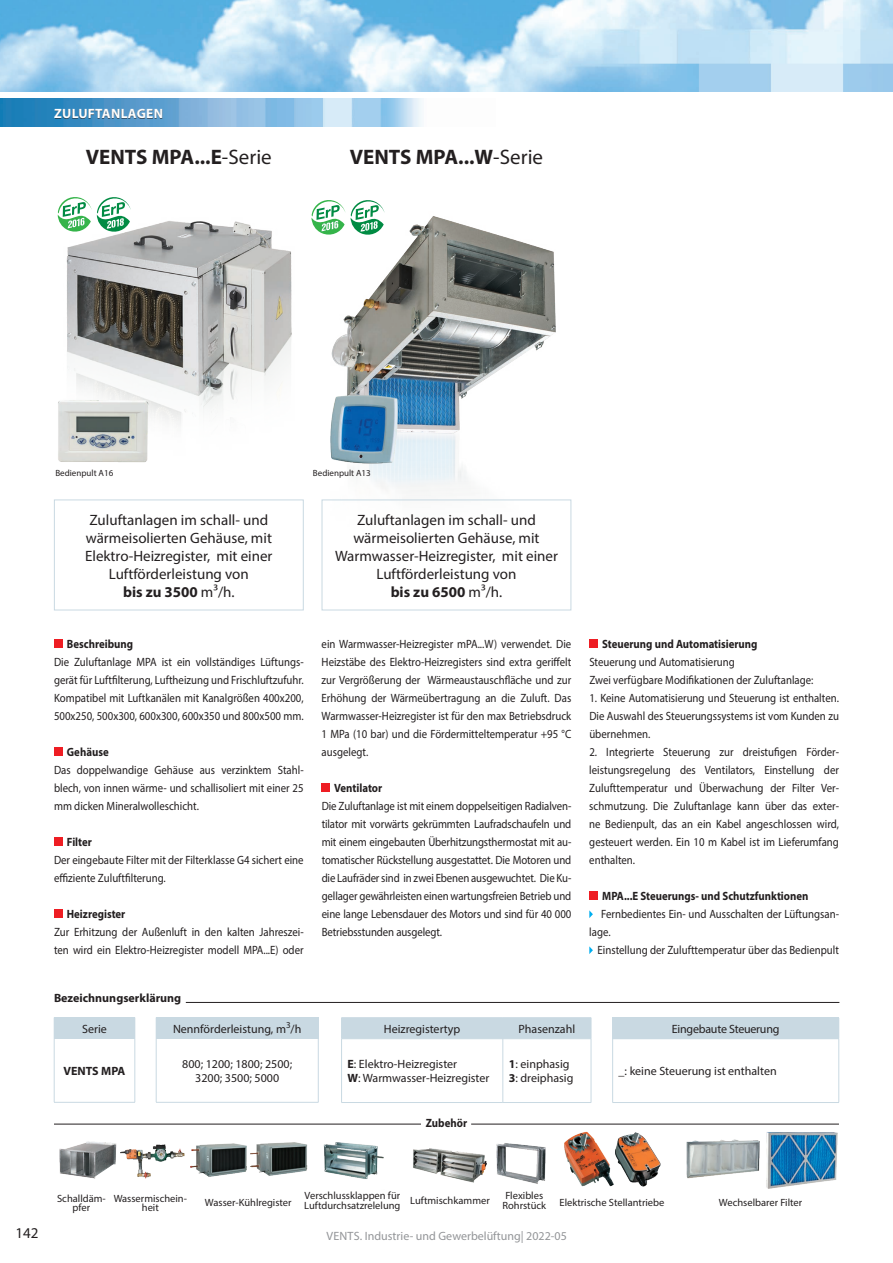
<style>
.page{position:relative;width:893px;height:1263px;background:#fff}
.page>*{position:absolute;margin:0;border:0;box-sizing:border-box;transform-origin:0 0}
.t1{font:700 21px "Myriad Pro";color:#231f20}
.t2{font:15px/18px "Myriad Pro";color:#231f20;text-align:center}
.t3{font:700 13.5px "Myriad Pro";letter-spacing:.02em;color:#fff}
.t4{font:12px/18px "Myriad Pro";color:#231f20;text-align:justify;scale:.9 1}
.t5{font:12px/14.4px "Myriad Pro";color:#231f20}
.t6{font:700 12px "Myriad Pro";color:#231f20;scale:.9 1}
.t7{font:12px "Myriad Pro";color:#939598}
.t8{font:700 12px "Myriad Pro";color:#231f20}
.t9{font:12px "Myriad Pro";letter-spacing:-.02em;color:#231f20}
.t10{font:10.5px/9.6px "Myriad Pro";color:#231f20;text-align:center}
.t11{font:9px "Myriad Pro";color:#231f20}
.s1{font-weight:400}
.s2{font-weight:700}
</style>
<div class="page">
<img style="left:0;top:0;width:893px;height:91px">
<img style="left:0;top:99px;width:422px;height:27px">
<div style="left:55px;top:109px;width:108px;height:10px;background:#231f20;opacity:.7"></div>
<img style="left:66px;top:221px;width:226px;height:204px">
<img style="left:326px;top:216px;width:233px;height:284px">
<div style="left:54px;top:639px;width:9px;height:9px;background:#ee1d23"></div>
<div style="left:54px;top:747px;width:9px;height:9px;background:#ee1d23"></div>
<div style="left:54px;top:837px;width:9px;height:9px;background:#ee1d23"></div>
<div style="left:54px;top:909px;width:9px;height:9px;background:#ee1d23"></div>
<div style="left:322px;top:783px;width:8px;height:9px;background:#ee1d23"></div>
<div style="left:589px;top:639px;width:9px;height:9px;background:#ee1d23"></div>
<div style="left:589px;top:891px;width:9px;height:9px;background:#ee1d23"></div>
<svg style="left:589px;top:910px;width:4px;height:8px"></svg>
<svg style="left:589px;top:946px;width:4px;height:8px"></svg>
<div style="left:54px;top:500px;width:250px;height:110px;border:1px solid #c9d9e2"></div>
<div style="left:322px;top:500px;width:249px;height:110px;border:1px solid #c9d9e2"></div>
<div style="left:54px;top:1017px;width:81px;height:21px;background:#c9d9e2"></div>
<hr style="left:54px;top:1102px;width:81px;height:1px;background:#c9d9e2">
<hr style="left:54px;top:1038px;width:1px;height:64px;background:#c9d9e2">
<hr style="left:135px;top:1038px;width:1px;height:64px;background:#c9d9e2">
<svg style="left:135px;top:1018px;width:1px;height:20px"></svg>
<div style="left:156px;top:1017px;width:162px;height:21px;background:#c9d9e2"></div>
<hr style="left:156px;top:1038px;width:1px;height:64px;background:#c9d9e2">
<hr style="left:318px;top:1038px;width:1px;height:64px;background:#c9d9e2">
<hr style="left:156px;top:1102px;width:162px;height:1px;background:#c9d9e2">
<svg style="left:318px;top:1017px;width:1px;height:21px"></svg>
<hr style="left:341px;top:1102px;width:162px;height:1px;background:#c9d9e2">
<hr style="left:503px;top:1102px;width:88px;height:1px;background:#c9d9e2">
<hr style="left:341px;top:1039px;width:1px;height:63px;background:#c9d9e2">
<hr style="left:503px;top:1039px;width:1px;height:63px;background:#c9d9e2">
<hr style="left:591px;top:1039px;width:1px;height:63px;background:#c9d9e2">
<hr style="left:341px;top:1017px;width:162px;height:1px;background:#c9d9e2">
<div style="left:341px;top:1018px;width:251px;height:21px;background:#c9d9e2"></div>
<hr style="left:503px;top:1017px;width:88px;height:1px;background:#c9d9e2">
<hr style="left:341px;top:1038px;width:162px;height:1px;background:#c9d9e2">
<hr style="left:503px;top:1038px;width:88px;height:1px;background:#c9d9e2">
<hr style="left:186px;top:1002px;width:653px;height:1px;background:#231f20">
<img style="left:326px;top:393px;width:76px;height:72px">
<div style="left:613px;top:1018px;width:226px;height:21px;background:#c9d9e2"></div>
<hr style="left:612px;top:1102px;width:227px;height:1px;background:#c9d9e2">
<hr style="left:612px;top:1039px;width:1px;height:63px;background:#c9d9e2">
<hr style="left:838px;top:1039px;width:1px;height:63px;background:#c9d9e2">
<hr style="left:612px;top:1017px;width:227px;height:1px;background:#c9d9e2">
<svg style="left:612px;top:1018px;width:1px;height:20px"></svg>
<hr style="left:612px;top:1038px;width:227px;height:1px;background:#c9d9e2">
<hr style="left:54px;top:1124px;width:367px;height:1px;background:#231f20">
<hr style="left:471px;top:1124px;width:368px;height:1px;background:#231f20">
<svg style="left:57px;top:197px;width:77px;height:37px"></svg>
<svg style="left:311px;top:200px;width:76px;height:37px"></svg>
<img style="left:496px;top:1143px;width:50px;height:41px">
<img style="left:323px;top:1142px;width:61px;height:37px">
<img style="left:59px;top:1141px;width:58px;height:38px">
<img style="left:251px;top:1142px;width:57px;height:34px">
<img style="left:190px;top:1143px;width:61px;height:34px">
<img style="left:121px;top:1144px;width:64px;height:35px">
<img style="left:413px;top:1148px;width:74px;height:35px">
<img style="left:686px;top:1140px;width:74px;height:39px">
<img style="left:766px;top:1132px;width:72px;height:57px">
<img style="left:616px;top:1132px;width:45px;height:55px">
<img style="left:564px;top:1131px;width:52px;height:56px">
<img style="left:58px;top:395px;width:98px;height:68px">
<p class="t3" style="left:54px;top:104px;width:110px">ZULUFTANLAGEN</p>
<h1 class="t1" style="left:86px;top:143px;width:187px">VENTS MPA...E<span class="s1">-Serie</span></h1>
<h1 class="t1" style="left:350px;top:143px;width:195px">VENTS MPA...W<span class="s1">-Serie</span></h1>
<p class="t11" style="left:55px;top:467px;width:59px">Bedienpult A16</p>
<p class="t11" style="left:313px;top:468px;width:59px">Bedienpult A13</p>
<p class="t2" style="left:85px;top:510px;width:189px">Zuluftanlagen im schall- und wärmeisolierten Gehäuse, mit<br>Elektro-Heizregister, mit einer<br>Luftförderleistung von<br><span class="s2">bis zu 3500</span> m³/h.</p>
<p class="t2" style="left:335px;top:510px;width:224px">Zuluftanlagen im schall- und wärmeisolierten Gehäuse, mit<br>Warmwasser-Heizregister, mit einer<br>Luftförderleistung von<br><span class="s2">bis zu 6500</span> m³/h.</p>
<p class="t6" style="left:67px;top:636px;width:75px">Beschreibung</p>
<p class="t4" style="left:54px;top:653px;width:279px">Die Zuluftanlage MPA ist ein vollständiges Lüftungs&shy;gerät für Luftfilterung, Luftheizung und Frischluftzufuhr.<br>Kompatibel mit Luftkanälen mit Kanalgrößen 400x200, 500x250, 500x300, 600x300, 600x350 und 800x500 mm.</p>
<p class="t6" style="left:67px;top:744px;width:48px">Gehäuse</p>
<p class="t4" style="left:54px;top:761px;width:279px">Das doppelwandige Gehäuse aus verzinktem Stahl&shy;blech, von innen wärme- und schallisoliert mit einer 25 mm dicken Mineralwolleschicht.</p>
<p class="t6" style="left:67px;top:834px;width:29px">Filter</p>
<p class="t4" style="left:54px;top:851px;width:279px">Der eingebaute Filter mit der Filterklasse G4 sichert eine effiziente Zuluftfilterung.</p>
<p class="t6" style="left:67px;top:906px;width:67px">Heizregister</p>
<p class="t4" style="left:54px;top:923px;width:279px">Zur Erhitzung der Außenluft in den kalten Jahreszei&shy;ten wird ein Elektro-Heizregister modell MPA...E) oder</p>
<p class="t8" style="left:54px;top:990px;width:129px">Bezeichnungserklärung</p>
<p class="t5" style="left:82px;top:1021px;width:26px">Serie</p>
<p class="t8" style="left:64px;top:1063px;width:63px">VENTS MPA</p>
<p class="t5" style="left:173px;top:1021px;width:130px">Nennförderleistung, m<sup>3</sup>/h</p>
<p class="t5" style="left:182px;top:1056px;width:111px;text-align:center">800; 1200; 1800; 2500;<br>3200; 3500; 5000</p>
<p class="t4" style="left:322px;top:635px;width:279px">ein Warmwasser-Heizregister mPA...W) verwendet. Die Heizstäbe des Elektro-Heizregisters sind extra geriffelt zur Vergrößerung der Wärmeaustauschfläche und zur Erhöhung der Wärmeübertragung an die Zuluft. Das Warmwasser-Heizregister ist für den max Betriebsdruck 1 MPa (10 bar) und die Fördermitteltemperatur +95 °C ausgelegt.</p>
<p class="t6" style="left:334px;top:780px;width:55px">Ventilator</p>
<p class="t4" style="left:322px;top:797px;width:279px">Die Zuluftanlage ist mit einem doppelseitigen Radialven&shy;tilator mit vorwärts gekrümmten Laufradschaufeln und mit einem eingebauten Überhitzungsthermostat mit au&shy;tomatischer Rückstellung ausgestattet. Die Motoren und die Laufräder sind in zwei Ebenen ausgewuchtet. Die Ku&shy;gellager gewährleisten einen wartungsfreien Betrieb und eine lange Lebensdauer des Motors und sind für 40 000<br>Betriebsstunden ausgelegt.</p>
<p class="t6" style="left:602px;top:636px;width:174px">Steuerung und Automatisierung</p>
<p class="t4" style="left:589px;top:653px;width:251px">Steuerung und Automatisierung<br>Zwei verfügbare Modifikationen der Zuluftanlage:</p>
<p class="t4" style="left:589px;top:689px;width:279px">1. Keine Automatisierung und Steuerung ist enthalten.<br>Die Auswahl des Steuerungssystems ist vom Kunden zu übernehmen.</p>
<p class="t4" style="left:589px;top:743px;width:279px">2. Integrierte Steuerung zur dreistufigen Förder&shy;leistungsregelung des Ventilators, Einstellung der Zulufttemperatur und Überwachung der Filter Ver&shy;schmutzung. Die Zuluftanlage kann über das exter&shy;ne Bedienpult, das an ein Kabel angeschlossen wird, gesteuert werden. Ein 10 m Kabel ist im Lieferumfang enthalten.</p>
<p class="t6" style="left:602px;top:888px;width:231px">MPA...E Steuerungs- und Schutzfunktionen</p>
<p class="t4" style="left:589px;top:905px;width:279px;text-indent:12px">Fernbedientes Ein- und Ausschalten der Lüftungsan&shy;lage.</p>
<p class="t4" style="left:598px;top:941px;width:270px">Einstellung der Zulufttemperatur über das Bedienpult</p>
<p class="t5" style="left:384px;top:1021px;width:78px">Heizregistertyp</p>
<p class="t5" style="left:519px;top:1021px;width:58px">Phasenzahl</p>
<p class="t5" style="left:348px;top:1056px;width:143px"><span class="s2">E</span>: Elektro-Heizregister<br><span class="s2">W</span>: Warmwasser-Heizregister</p>
<p class="t5" style="left:509px;top:1056px;width:66px"><span class="s2">1</span>: einphasig<br><span class="s2">3</span>: dreiphasig</p>
<p class="t6" style="left:426px;top:1115px;width:47px">Zubehör</p>
<p class="t9" style="left:672px;top:1021px;width:109px">Eingebaute Steuerung</p>
<p class="t5" style="left:619px;top:1064px;width:160px">_: keine Steuerung ist enthalten</p>
<p class="t2" style="left:15px;top:1224px;width:25px">142</p>
<p class="t10" style="left:57px;top:1193px;width:50px">Schalldäm&shy;pfer</p>
<p class="t10" style="left:114px;top:1193px;width:75px">Wassermischein&shy;heit</p>
<p class="t10" style="left:205px;top:1198px;width:88px">Wasser-Kühlregister</p>
<p class="t10" style="left:304px;top:1191px;width:98px;text-align:left">Verschlussklappen für<br>Luftdurchsatzrelelung</p>
<p class="t10" style="left:410px;top:1196px;width:81px">Luftmischkammer</p>
<p class="t10" style="left:502px;top:1191px;width:45px;text-align:left">Flexibles<br>Rohrstück</p>
<p class="t10" style="left:559px;top:1198px;width:106px">Elektrische Stellantriebe</p>
<p class="t10" style="left:719px;top:1198px;width:85px">Wechselbarer Filter</p>
<p class="t7" style="left:326px;top:1229px;width:242px">VENTS. Industrie- und Gewerbelüftung| 2022-05</p>
</div>
